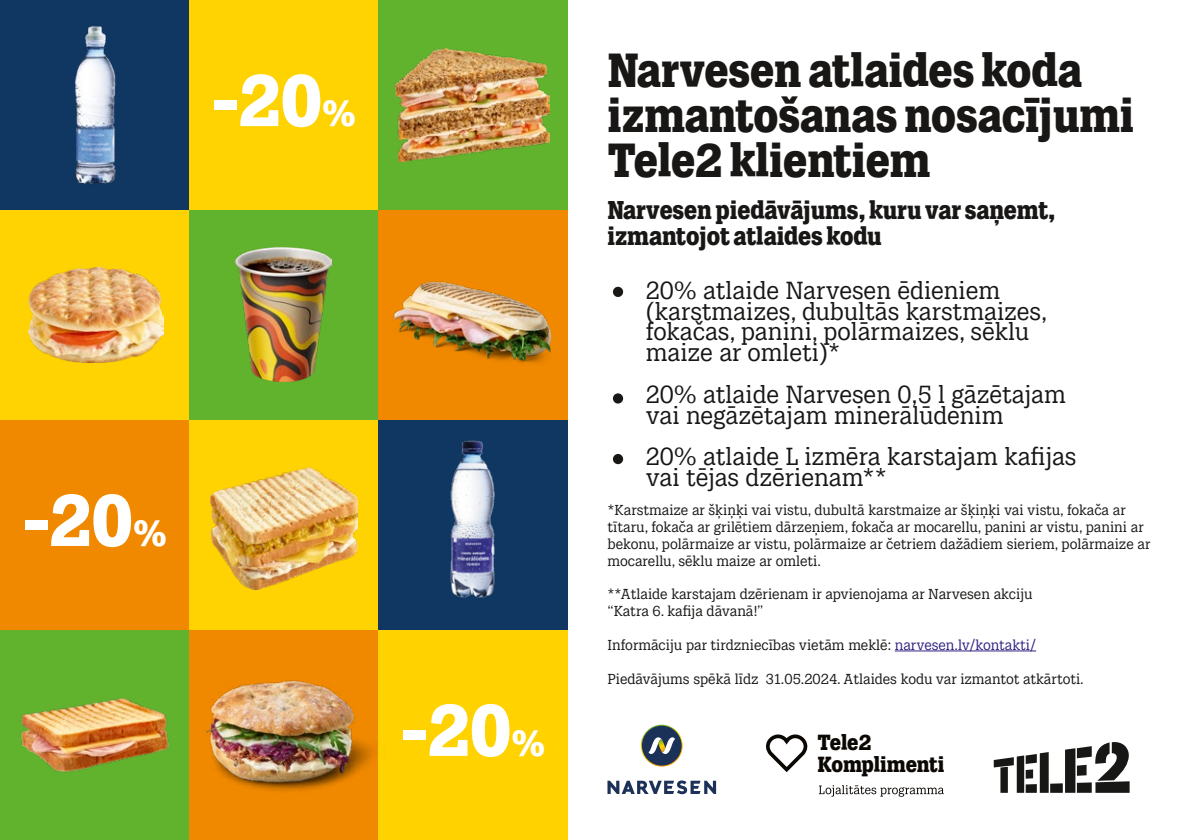
<style>
.page{position:relative;width:1191px;height:840px;background:#fff}
.page>*{position:absolute;margin:0;border:0;box-sizing:border-box;transform-origin:0 0}
.t1{font:900 71.6px "Tele 2 Slab Display";color:#fff}
.t2{font:900 46.4px/44.6px "Tele 2 Slab Display";color:#181716}
.t3{font:900 25px/26px "Tele 2 Slab Display";color:#181716}
.t4{font:24px/20.8px "Tele 2 Slab Text";color:#181716}
.t5{font:900 21.2px/22.4px "Tele 2 Slab Display";letter-spacing:-.005em;color:#0b0703}
.t6{font:14px/16.8px "Tele 2 Slab Text";color:#181716}
.s1{font-size:36.2px}
.s2{color:#2f2383}
</style>
<div class="page">
<hr style="left:894px;top:650px;width:142px;height:1px;background:#2f2383">
<svg style="left:993px;top:742px;width:136px;height:50px"></svg>
<svg style="left:607px;top:780px;width:109px;height:13px"></svg>
<svg style="left:641px;top:724px;width:41px;height:42px"></svg>
<div style="left:642px;top:725px;width:39px;height:40px;background:#1c3158;border-radius:50%"></div>
<svg style="left:648px;top:737px;width:27px;height:16px"></svg>
<svg style="left:766px;top:734px;width:42px;height:37px"></svg>
<svg style="left:819px;top:785px;width:124px;height:11px"></svg>
<div style="left:0;top:0;width:189px;height:210px;background:#0f3761"></div>
<div style="left:189px;top:0;width:189px;height:210px;background:#ffd301"></div>
<div style="left:378px;top:0;width:189px;height:210px;background:#61b22c"></div>
<div style="left:0;top:210px;width:189px;height:209px;background:#ffd301"></div>
<div style="left:189px;top:210px;width:189px;height:209px;background:#61b22c"></div>
<div style="left:0;top:419px;width:189px;height:210px;background:#f18900"></div>
<div style="left:189px;top:419px;width:189px;height:210px;background:#ffd301"></div>
<div style="left:378px;top:419px;width:189px;height:210px;background:#0f3761"></div>
<div style="left:0;top:629px;width:189px;height:210px;background:#61b22c"></div>
<div style="left:378px;top:629px;width:189px;height:210px;background:#ffd200"></div>
<img style="left:210px;top:467px;width:147px;height:100px">
<img style="left:80px;top:567px;width:407px;height:272px">
<img style="left:284px;top:180px;width:340px;height:240px">
<img style="left:29px;top:267px;width:134px;height:95px">
<img style="left:396px;top:49px;width:154px;height:112px">
<img style="left:235px;top:248px;width:97px;height:133px">
<img style="left:75px;top:26px;width:41px;height:158px">
<img style="left:373px;top:372px;width:200px;height:231px">
<img style="left:20px;top:694px;width:153px;height:80px">
<div style="left:613px;top:286px;width:10px;height:11px;background:#181716;border-radius:50%"></div>
<div style="left:613px;top:393px;width:10px;height:10px;background:#181716;border-radius:50%"></div>
<div style="left:613px;top:453px;width:10px;height:11px;background:#181716;border-radius:50%"></div>
<h1 class="t1" style="left:211px;top:57px;width:146px">-20<span class="s1">%</span></h1>
<h1 class="t1" style="left:22px;top:476px;width:146px">-20<span class="s1">%</span></h1>
<h1 class="t1" style="left:400px;top:686px;width:146px">-20<span class="s1">%</span></h1>
<h2 class="t2" style="left:607px;top:49px;width:528px">Narvesen atlaides koda izmantošanas nosacījumi<br>Tele2 klientiem</h2>
<h3 class="t3" style="left:607px;top:197px;width:450px">Narvesen piedāvājums, kuru var saņemt, izmantojot atlaides kodu</h3>
<h3 class="t4" style="left:646px;top:280px;width:403px">20% atlaide Narvesen ēdieniem (karstmaizes, dubultās karstmaizes, fokačas, panini, polārmaizes, sēklu maize ar omleti)*</h3>
<h3 class="t4" style="left:646px;top:384px;width:422px">20% atlaide Narvesen 0,5 l gāzētajam vai negāzētajam minerālūdenim</h3>
<h3 class="t4" style="left:646px;top:446px;width:432px">20% atlaide L izmēra karstajam kafijas vai tējas dzērienam**</h3>
<p class="t6" style="left:607px;top:502px;width:544px">*Karstmaize ar šķiņķi vai vistu, dubultā karstmaize ar šķiņķi vai vistu, fokača ar tītaru, fokača ar grilētiem dārzeņiem, fokača ar mocarellu, panini ar vistu, panini ar bekonu, polārmaize ar vistu, polārmaize ar četriem dažādiem sieriem, polārmaize ar mocarellu, sēklu maize ar omleti.</p>
<p class="t6" style="left:607px;top:586px;width:426px">**Atlaide karstajam dzērienam ir apvienojama ar Narvesen akciju “Katra 6. kafija dāvanā!”</p>
<p class="t6" style="left:607px;top:636px;width:430px">Informāciju par tirdzniecības vietām meklē: <span class="s2">narvesen.lv/kontakti/</span></p>
<p class="t6" style="left:607px;top:670px;width:478px">Piedāvājums spēkā līdz 31.05.2024. Atlaides kodu var izmantot atkārtoti.</p>
<h3 class="t5" style="left:817px;top:731px;width:128px">Tele2<br>Komplimenti</h3>
</div>
